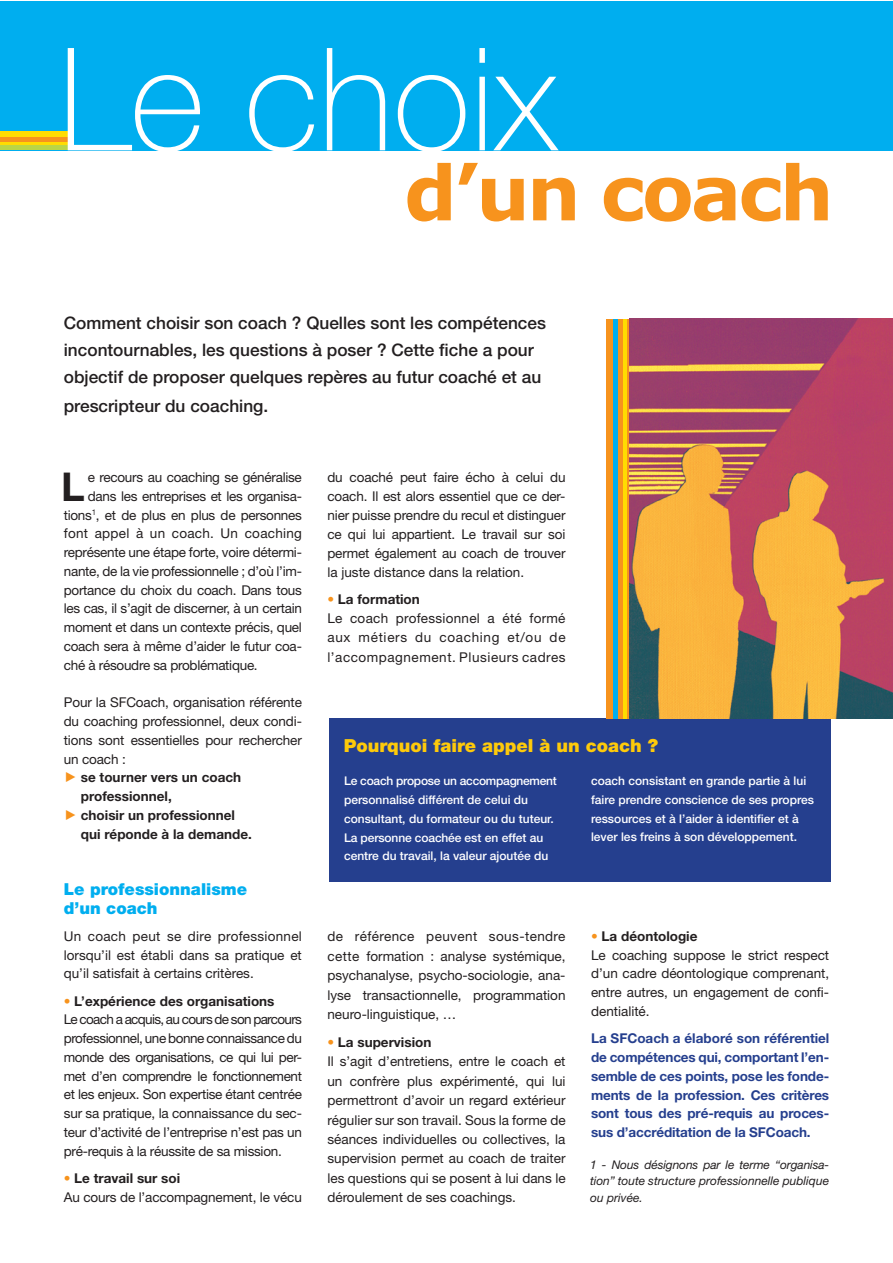
<style>
.page{position:relative;width:893px;height:1263px;background:#fff}
.page>*{position:absolute;margin:0;border:0;box-sizing:border-box;transform-origin:0 0}
.t1{font:100 143.25px "Helvetica Neue";color:#fff}
.t2{font:700 75.6px "Verdana";letter-spacing:-.04em;color:#f7931d}
.t3{font:700 39.75px "Helvetica Neue";color:#231f20}
.t4{font:900 18px "Helvetica Neue";color:#feca0a}
.t5{font:500 17.25px/27px "Helvetica Neue";color:#231f20}
.t6{font:900 16.5px/18.8px "Helvetica Neue";color:#00aeef}
.t7{font:13.5px/18.8px "Helvetica Neue";letter-spacing:-.01em;color:#231f20;text-align:justify}
.t8{font:700 13.5px/18.8px "Helvetica Neue";letter-spacing:-.01em;color:#253f8e;text-align:justify}
.t9{font:700 13.5px/18.8px "Helvetica Neue";color:#231f20}
.t10{font:13.5px "Helvetica Neue";letter-spacing:.02em;color:#231f20}
.t11{font:500 12px/18.8px "Helvetica Neue";color:#fff}
.t12{font:italic 12px/16.5px "Helvetica Neue";color:#231f20;text-align:justify}
</style>
<div class="page">
<div style="left:0;top:1px;width:892px;height:149px;background:#00aeef"></div>
<div style="left:0;top:134px;width:69px;height:12px;background:#f7931d"></div>
<div style="left:0;top:132px;width:69px;height:5px;background:#ffdc01"></div>
<svg style="left:0;top:142px;width:69px;height:4px"></svg>
<hr style="left:0;top:146px;width:69px;height:4px;background:#bad547">
<div style="left:329px;top:719px;width:502px;height:163px;background:#253f8e"></div>
<div style="left:606px;top:319px;width:43px;height:400px;background:#f7931d"></div>
<img style="left:630px;top:319px;width:262px;height:400px">
<hr style="left:623px;top:319px;width:4px;height:400px;background:#ffdc01">
<hr style="left:614px;top:319px;width:4px;height:400px;background:#00aeef">
<h1 class="t1" style="left:59px;top:18px;width:501px">Le choix</h1>
<h2 class="t2" style="left:404px;top:144px;width:431px">d’un coach</h2>
<p class="t5" style="left:64px;top:309px;width:484px">Comment choisir son coach ? Quelles sont les compétences incontournables, les questions à poser ? Cette fiche a pour objectif de proposer quelques repères au futur coaché et au</p>
<p class="t5" style="left:64px;top:392px;width:206px">prescripteur du coaching.</p>
<h3 class="t3" style="left:61px;top:462px;width:25px">L</h3>
<p class="t7" style="left:88px;top:468px;width:216px">e recours au coaching se généralise</p>
<p class="t7" style="left:88px;top:487px;width:216px">dans les entreprises et les organisa-</p>
<p class="t7" style="left:64px;top:505px;width:240px">tions<sup>1</sup>, et de plus en plus de personnes</p>
<p class="t10" style="left:64px;top:526px;width:240px">font appel à un coach. Un coaching</p>
<p class="t7" style="left:64px;top:543px;width:240px">représente une étape forte, voire détermi-</p>
<p class="t7" style="left:64px;top:562px;width:240px">nante, de la vie professionnelle ; d’où l’im-</p>
<p class="t7" style="left:64px;top:580px;width:240px">portance du choix du coach. Dans tous</p>
<p class="t7" style="left:64px;top:599px;width:240px">les cas, il s’agit de discerner, à un certain</p>
<p class="t7" style="left:64px;top:618px;width:240px">moment et dans un contexte précis, quel</p>
<p class="t7" style="left:64px;top:637px;width:240px">coach sera à même d’aider le futur coa-</p>
<p class="t7" style="left:64px;top:655px;width:195px">ché à résoudre sa problématique.</p>
<p class="t7" style="left:64px;top:693px;width:240px">Pour la SFCoach, organisation référente du coaching professionnel, deux condi&shy;tions sont essentielles pour rechercher un coach :</p>
<p class="t9" style="left:81px;top:768px;width:172px">se tourner vers un coach professionnel,<br>choisir un professionnel qui réponde à la demande.</p>
<p class="t6" style="left:64px;top:879px;width:185px">Le professionnalisme d’un coach</p>
<p class="t7" style="left:64px;top:926px;width:240px">Un coach peut se dire professionnel lorsqu’il est établi dans sa pratique et qu’il satisfait à certains critères.</p>
<p class="t9" style="left:74px;top:991px;width:202px">L’expérience des organisations</p>
<p class="t7" style="left:64px;top:1010px;width:240px">Le coach a acquis, au cours de son parcours professionnel, une bonne connaissance du monde des organisations, ce qui lui per&shy;met d’en comprendre le fonctionnement et les enjeux. Son expertise étant centrée sur sa pratique, la connaissance du sec&shy;teur d’activité de l’entreprise n’est pas un pré-requis à la réussite de sa mission.</p>
<p class="t9" style="left:74px;top:1168px;width:107px">Le travail sur soi</p>
<p class="t7" style="left:64px;top:1187px;width:240px">Au cours de l’accompagnement, le vécu</p>
<p class="t7" style="left:327px;top:468px;width:240px">du coaché peut faire écho à celui du coach. Il est alors essentiel que ce der&shy;nier puisse prendre du recul et distinguer ce qui lui appartient. Le travail sur soi permet également au coach de trouver la juste distance dans la relation.</p>
<p class="t9" style="left:338px;top:590px;width:83px">La formation</p>
<p class="t7" style="left:327px;top:609px;width:240px;line-height:19.2px">Le coach professionnel a été formé aux métiers du coaching et/ou de l’accompagnement. Plusieurs cadres</p>
<h3 class="t4" style="left:344px;top:734px;width:316px">Pourquoi faire appel à un coach ?</h3>
<p class="t11" style="left:344px;top:771px;width:214px">Le coach propose un accompagnement personnalisé différent de celui du consultant, du formateur ou du tuteur.<br>La personne coachée est en effet au centre du travail, la valeur ajoutée du</p>
<p class="t11" style="left:591px;top:771px;width:224px">coach consistant en grande partie à lui faire prendre conscience de ses propres ressources et à l’aider à identifier et à lever les freins à son développement.</p>
<p class="t7" style="left:327px;top:926px;width:240px;line-height:19.4px">de référence peuvent sous-tendre cette formation : analyse systémique, psychanalyse, psycho-sociologie, ana&shy;lyse transactionnelle, programmation neuro-linguistique, …</p>
<p class="t9" style="left:338px;top:1032px;width:95px">La supervision</p>
<p class="t7" style="left:327px;top:1051px;width:240px;line-height:19.5px">Il s’agit d’entretiens, entre le coach et un confrère plus expérimenté, qui lui permettront d’avoir un regard extérieur régulier sur son travail. Sous la forme de séances individuelles ou collectives, la supervision permet au coach de traiter les questions qui se posent à lui dans le déroulement de ses coachings.</p>
<p class="t9" style="left:602px;top:926px;width:97px">La déontologie</p>
<p class="t7" style="left:591px;top:945px;width:240px">Le coaching suppose le strict respect d’un cadre déontologique comprenant, entre autres, un engagement de confi&shy;dentialité.</p>
<p class="t8" style="left:591px;top:1029px;width:240px">La SFCoach a élaboré son référentiel de compétences qui, comportant l’en&shy;semble de ces points, pose les fonde&shy;ments de la profession. Ces critères sont tous des pré-requis au proces&shy;sus d’accréditation de la SFCoach.</p>
<p class="t12" style="left:590px;top:1156px;width:240px">1 - Nous désignons par le terme “organisa&shy;tion” toute structure professionnelle publique ou privée.</p>
</div>
